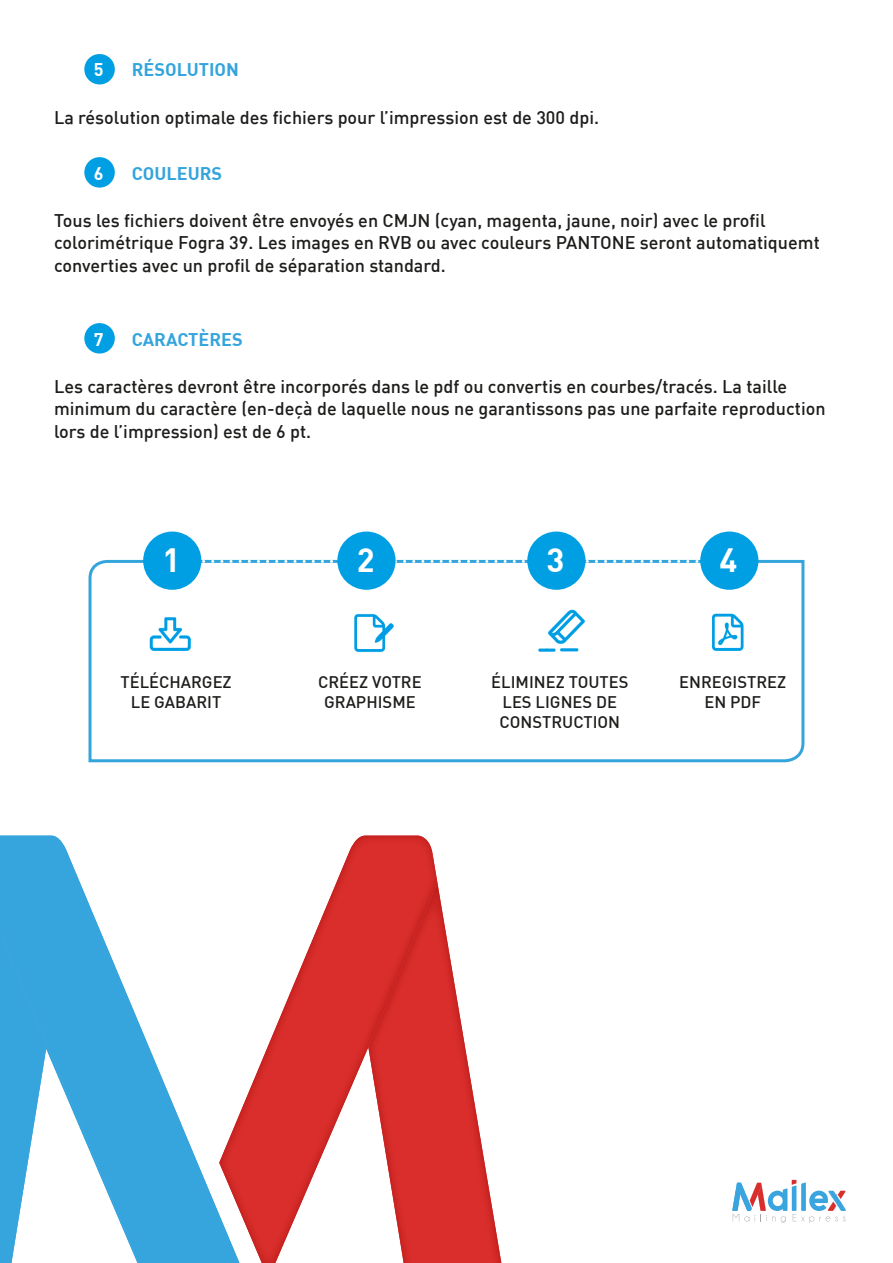
<style>
.page{position:relative;width:893px;height:1263px;background:#fff}
.page>*{position:absolute;margin:0;border:0;box-sizing:border-box;transform-origin:0 0}
.t1{font:700 33px "DIN";color:#fff}
.t2{font:500 18px/22.5px "DIN";color:#1d1d1b}
.t3{font:700 18px "DIN";color:#34a4dd}
.t4{font:700 18px "DIN";color:#fff}
.t5{font:500 16.5px/19.8px "DIN";color:#1d1d1b;text-align:center}
</style>
<div class="page">
<img style="left:257px;top:835px;width:180px;height:428px">
<img style="left:368px;top:882px;width:133px;height:381px">
<svg style="left:0;top:835px;width:257px;height:428px"></svg>
<svg style="left:0;top:883px;width:172px;height:380px;fill:#36a4dd"></svg>
<svg style="left:732px;top:1180px;width:114px;height:43px"></svg>
<div style="left:84px;top:54px;width:31px;height:30px;background:#009fe3;border-radius:50%"></div>
<div style="left:84px;top:157px;width:31px;height:31px;background:#009fe3;border-radius:50%"></div>
<div style="left:84px;top:323px;width:31px;height:31px;background:#009fe3;border-radius:50%"></div>
<svg style="left:88px;top:558px;width:717px;height:205px"></svg>
<svg style="left:201px;top:560px;width:499px;height:3px"></svg>
<div style="left:143px;top:531px;width:58px;height:59px;background:#009fe3;border-radius:50%"></div>
<div style="left:337px;top:531px;width:59px;height:59px;background:#009fe3;border-radius:50%"></div>
<div style="left:527px;top:531px;width:58px;height:59px;background:#009fe3;border-radius:50%"></div>
<div style="left:700px;top:531px;width:58px;height:59px;background:#009fe3;border-radius:50%"></div>
<p class="t4" style="left:94px;top:58px;width:11px">5</p>
<p class="t3" style="left:132px;top:58px;width:109px">RÉSOLUTION</p>
<p class="t2" style="left:54px;top:105px;width:547px">La résolution optimale des fichiers pour l’impression est de 300 dpi.</p>
<p class="t4" style="left:94px;top:161px;width:11px">6</p>
<p class="t3" style="left:132px;top:161px;width:92px">COULEURS</p>
<p class="t2" style="left:54px;top:208px;width:767px">Tous les fichiers doivent être envoyés en CMJN (cyan, magenta, jaune, noir) avec le profil colorimétrique Fogra 39. Les images en RVB ou avec couleurs PANTONE seront automatiquemt converties avec un profil de séparation standard.</p>
<p class="t4" style="left:94px;top:327px;width:11px">7</p>
<p class="t3" style="left:132px;top:327px;width:112px">CARACTÈRES</p>
<p class="t2" style="left:54px;top:374px;width:773px">Les caractères devront être incorporés dans le pdf ou convertis en courbes/tracés. La taille minimum du caractère (en-deçà de laquelle nous ne garantissons pas une parfaite reproduction lors de l’impression) est de 6 pt.</p>
<h1 class="t1" style="left:162px;top:538px;width:19px">1</h1>
<h1 class="t1" style="left:357px;top:538px;width:19px">2</h1>
<h1 class="t1" style="left:547px;top:538px;width:19px">3</h1>
<h1 class="t1" style="left:719px;top:538px;width:19px">4</h1>
<p class="t5" style="left:120px;top:672px;width:113px">TÉLÉCHARGEZ<br>LE GABARIT</p>
<p class="t5" style="left:318px;top:672px;width:105px">CRÉEZ VOTRE<br>GRAPHISME</p>
<p class="t5" style="left:491px;top:672px;width:139px">ÉLIMINEZ TOUTES<br>LES LIGNES DE<br>CONSTRUCTION</p>
<p class="t5" style="left:679px;top:672px;width:109px">ENREGISTREZ<br>EN PDF</p>
</div>
